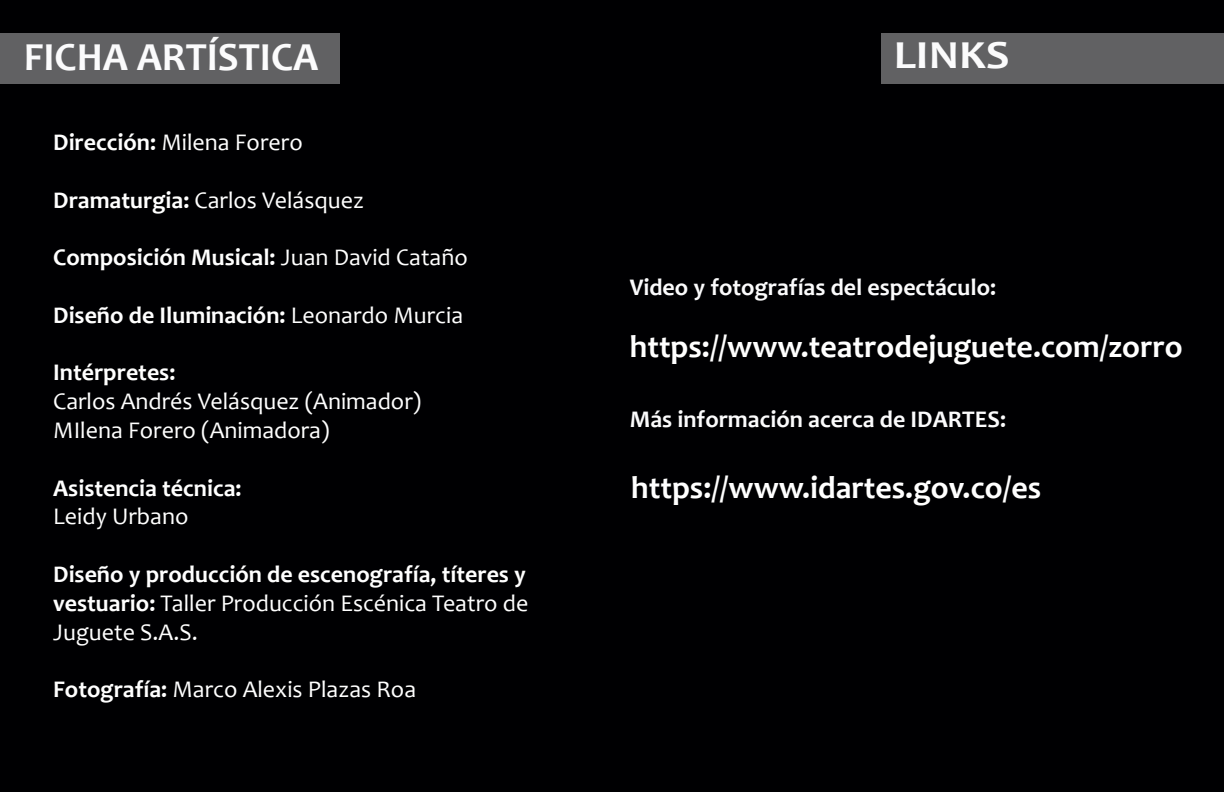
<style>
.page{position:relative;width:1224px;height:792px;background:#000002}
.page>*{position:absolute;margin:0;border:0;box-sizing:border-box;transform-origin:0 0}
.t1{font:700 40px "Candara";color:#fbfbfc}
.t2{font:700 40px "Candara";color:#fbfbfc;scale:1.14 1}
.t3{font:700 32px "Candara";color:#fff}
.t4{font:700 24px/28.8px "Candara";color:#fff;text-align:justify}
.t5{font:24px/28.8px "Candara";color:#fff}
.t6{font:700 24px "Candara";color:#fbfbfc}
.s1{font-weight:700}
.s2{font-weight:400}
</style>
<div class="page">
<div style="left:881px;top:33px;width:343px;height:51px;background:#616163"></div>
<div style="left:0;top:33px;width:340px;height:51px;background:#616163"></div>
<h1 class="t1" style="left:24px;top:32px;width:296px">FICHA ARTÍSTICA</h1>
<p class="t5" style="left:53px;top:128px;width:251px"><span class="s1">Dirección:</span> Milena Forero</p>
<p class="t5" style="left:53px;top:185px;width:312px"><span class="s1">Dramaturgia:</span> Carlos Velásquez</p>
<p class="t4" style="left:53px;top:243px;width:416px">Composición Musical: <span class="s2">Juan David Cataño</span></p>
<p class="t4" style="left:53px;top:300px;width:411px">Diseño de Iluminación: <span class="s2">Leonardo Murcia</span></p>
<p class="t4" style="left:53px;top:358px;width:124px">Intérpretes:</p>
<p class="t5" style="left:53px;top:387px;width:370px">Carlos Andrés Velásquez (Animador)<br>MIlena Forero (Animadora)</p>
<p class="t4" style="left:53px;top:473px;width:190px">Asistencia técnica:</p>
<p class="t5" style="left:53px;top:502px;width:137px">Leidy Urbano</p>
<p class="t4" style="left:53px;top:559px;width:477px">Diseño y producción de escenografía, títeres y vestuario: <span class="s2">Taller Producción Escénica Teatro de Juguete S.A.S.</span></p>
<p class="t5" style="left:53px;top:675px;width:364px"><span class="s1">Fotografía:</span> Marco Alexis Plazas Roa</p>
<h1 class="t2" style="left:894px;top:30px;width:103px">LINKS</h1>
<p class="t6" style="left:630px;top:272px;width:368px">Video y fotografías del espectáculo:</p>
<h2 class="t3" style="left:630px;top:327px;width:554px">https://www.teatrodejuguete.com/zorro</h2>
<p class="t6" style="left:630px;top:404px;width:378px">Más información acerca de IDARTES:</p>
<h2 class="t3" style="left:631px;top:468px;width:411px">https://www.idartes.gov.co/es</h2>
</div>
